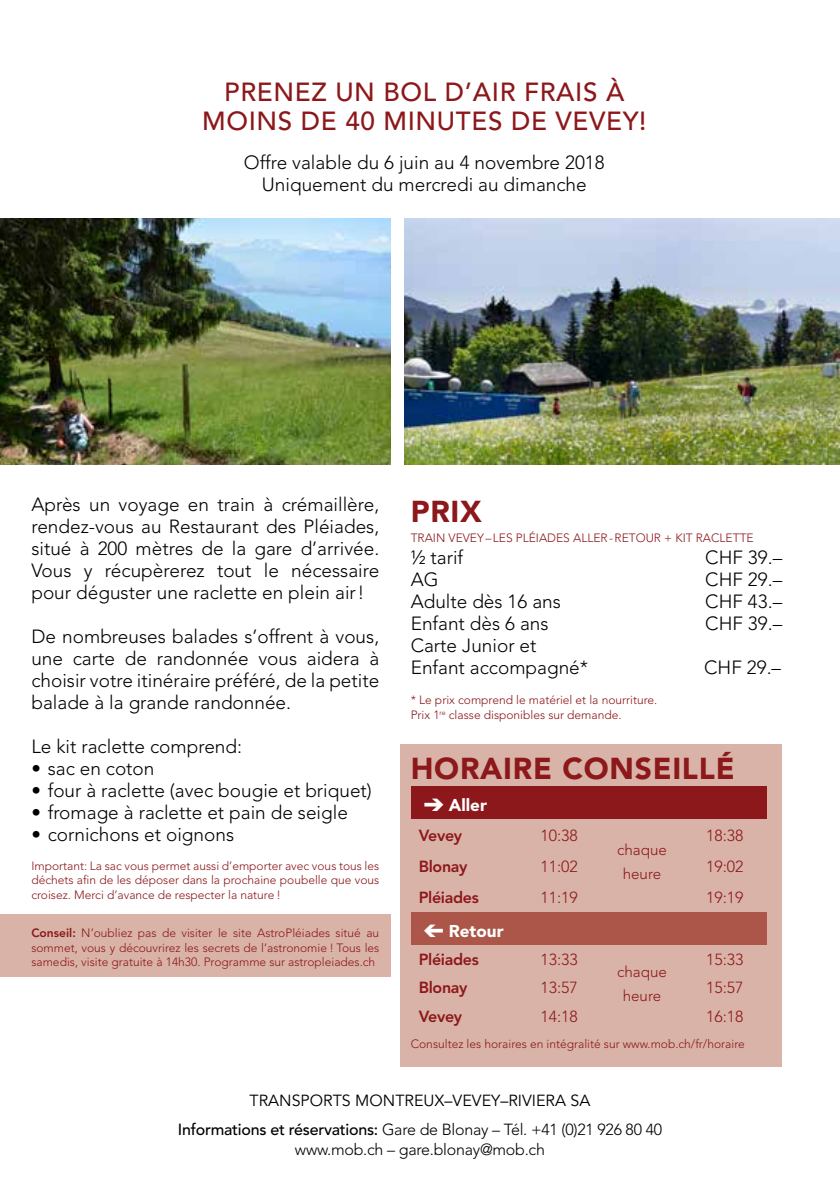
<style>
.page{position:relative;width:840px;height:1191px;background:#fff}
.page>*{position:absolute;margin:0;border:0;box-sizing:border-box;transform-origin:0 0}
.t1{font:900 30px "Avenir LT Std";letter-spacing:.025em;color:#8c181b}
.t2{font:500 26px/29px "Avenir LT Std";letter-spacing:.025em;color:#8c181b;text-align:center}
.t3{font:300 19px/22px "Avenir LT Std";color:#000;text-align:justify}
.t4{font:900 17px "Avenir LT Std";color:#fff}
.t5{font:300 16px/20px "Avenir LT Std";letter-spacing:-.015em;color:#000;text-align:center}
.t6{font:300 16px "Avenir LT Std";color:#8c181b}
.t7{font:800 16px "Avenir";letter-spacing:-.02em;color:#8c181b}
.t8{font:16px "Avenir";color:#000}
.t9{font:300 15.2px/24px "Avenir LT Std";color:#8c181b;text-align:center}
.t10{font:300 12px/14.4px "Avenir LT Std";color:#8c181b;text-align:justify}
.s1{font-weight:800}
.s2{font-family:"SBB Picto Normal";font-weight:400;font-size:18px}
.s3{font-weight:500}
</style>
<div class="page">
<div style="left:0;top:914px;width:390px;height:63px;background:#d9b3a7"></div>
<div style="left:400px;top:744px;width:381px;height:322px;background:#d9b3a7"></div>
<img style="left:0;top:218px;width:390px;height:247px">
<div style="left:410px;top:786px;width:355px;height:33px;background:#8c181b"></div>
<div style="left:410px;top:912px;width:355px;height:33px;background:#ab5648"></div>
<img style="left:404px;top:218px;width:435px;height:247px">
<h2 class="t2" style="left:202px;top:78px;width:445px">PRENEZ UN BOL D’AIR FRAIS À<br>MOINS DE 40 MINUTES DE VEVEY!</h2>
<p class="t3" style="left:244px;top:152px;width:362px;text-align:center">Offre valable du 6 juin au 4 novembre 2018<br>Uniquement du mercredi au dimanche</p>
<p class="t3" style="left:31px;top:493px;width:349px">Après un voyage en train à crémaillère, rendez-vous au Restaurant des Pléiades, situé à 200 mètres de la gare d’arrivée.<br>Vous y récupèrerez tout le nécessaire pour déguster une raclette en plein air !</p>
<p class="t3" style="left:31px;top:625px;width:349px">De nombreuses balades s’offrent à vous, une carte de randonnée vous aidera à choisir votre itinéraire préféré, de la petite balade à la grande randonnée.</p>
<p class="t3" style="left:31px;top:735px;width:212px">Le kit raclette comprend:</p>
<p class="t3" style="left:31px;top:757px;width:124px">• sac en coton</p>
<p class="t3" style="left:31px;top:779px;width:342px">• four à raclette (avec bougie et briquet)</p>
<p class="t3" style="left:31px;top:801px;width:318px">• fromage à raclette et pain de seigle</p>
<p class="t3" style="left:31px;top:823px;width:204px">• cornichons et oignons</p>
<p class="t10" style="left:31px;top:858px;width:349px">Important: La sac vous permet aussi d’emporter avec vous tous les déchets afin de les déposer dans la prochaine poubelle que vous croisez. Merci d’avance de respecter la nature !</p>
<p class="t10" style="left:31px;top:925px;width:349px"><span class="s1">Conseil:</span> N’oubliez pas de visiter le site AstroPléiades situé au sommet, vous y découvrirez les secrets de l’astronomie ! Tous les samedis, visite gratuite à 14h30. Programme sur astropleiades.ch</p>
<h1 class="t1" style="left:410px;top:494px;width:73px">PRIX</h1>
<p class="t10" style="left:410px;top:531px;width:344px">TRAIN VEVEY–LES PLÉIADES ALLER-RETOUR + KIT RACLETTE</p>
<p class="t3" style="left:410px;top:547px;width:54px">½ tarif</p>
<p class="t3" style="left:705px;top:547px;width:78px">CHF 39.–</p>
<p class="t3" style="left:410px;top:569px;width:29px">AG</p>
<p class="t3" style="left:705px;top:569px;width:78px">CHF 29.–</p>
<p class="t3" style="left:410px;top:591px;width:152px">Adulte dès 16 ans</p>
<p class="t3" style="left:705px;top:591px;width:78px">CHF 43.–</p>
<p class="t3" style="left:410px;top:613px;width:139px">Enfant dès 6 ans</p>
<p class="t3" style="left:705px;top:613px;width:78px">CHF 39.–</p>
<p class="t3" style="left:410px;top:635px;width:179px">Carte Junior et<br>Enfant accompagné*</p>
<p class="t3" style="left:703px;top:657px;width:78px">CHF 29.–</p>
<p class="t10" style="left:410px;top:693px;width:248px">* Le prix comprend le matériel et la nourriture.<br>Prix 1<sup>re</sup> classe disponibles sur demande.</p>
<h1 class="t1" style="left:410px;top:750px;width:325px">HORAIRE CONSEILLÉ</h1>
<p class="t4" style="left:418px;top:795px;width:70px"><span class="s2">è</span>Aller</p>
<p class="t7" style="left:418px;top:825px;width:45px">Vevey</p>
<p class="t6" style="left:540px;top:826px;width:39px">10:38</p>
<p class="t9" style="left:616px;top:837px;width:51px">chaque heure</p>
<p class="t6" style="left:705px;top:826px;width:39px">18:38</p>
<p class="t7" style="left:418px;top:857px;width:50px">Blonay</p>
<p class="t6" style="left:540px;top:857px;width:39px">11:02</p>
<p class="t6" style="left:705px;top:857px;width:39px">19:02</p>
<p class="t7" style="left:418px;top:888px;width:61px">Pléiades</p>
<p class="t6" style="left:540px;top:888px;width:39px">11:19</p>
<p class="t6" style="left:705px;top:888px;width:39px">19:19</p>
<p class="t4" style="left:418px;top:920px;width:86px"><span class="s2">ï</span>Retour</p>
<p class="t7" style="left:418px;top:950px;width:61px">Pléiades</p>
<p class="t6" style="left:540px;top:950px;width:39px">13:33</p>
<p class="t9" style="left:616px;top:959px;width:51px">chaque heure</p>
<p class="t6" style="left:705px;top:950px;width:39px">15:33</p>
<p class="t7" style="left:418px;top:978px;width:50px">Blonay</p>
<p class="t6" style="left:540px;top:978px;width:39px">13:57</p>
<p class="t6" style="left:705px;top:978px;width:39px">15:57</p>
<p class="t7" style="left:418px;top:1006px;width:45px">Vevey</p>
<p class="t6" style="left:540px;top:1007px;width:39px">14:18</p>
<p class="t6" style="left:705px;top:1007px;width:39px">16:18</p>
<p class="t10" style="left:410px;top:1036px;width:335px">Consultez les horaires en intégralité sur www.mob.ch/fr/horaire</p>
<p class="t8" style="left:249px;top:1091px;width:342px">TRANSPORTS MONTREUX–VEVEY–RIVIERA SA</p>
<p class="t5" style="left:178px;top:1119px;width:485px"><span class="s3">Informations et réservations:</span> Gare de Blonay – Tél. +41 (0)21 926 80 40 www.mob.ch – gare.blonay@mob.ch</p>
</div>
